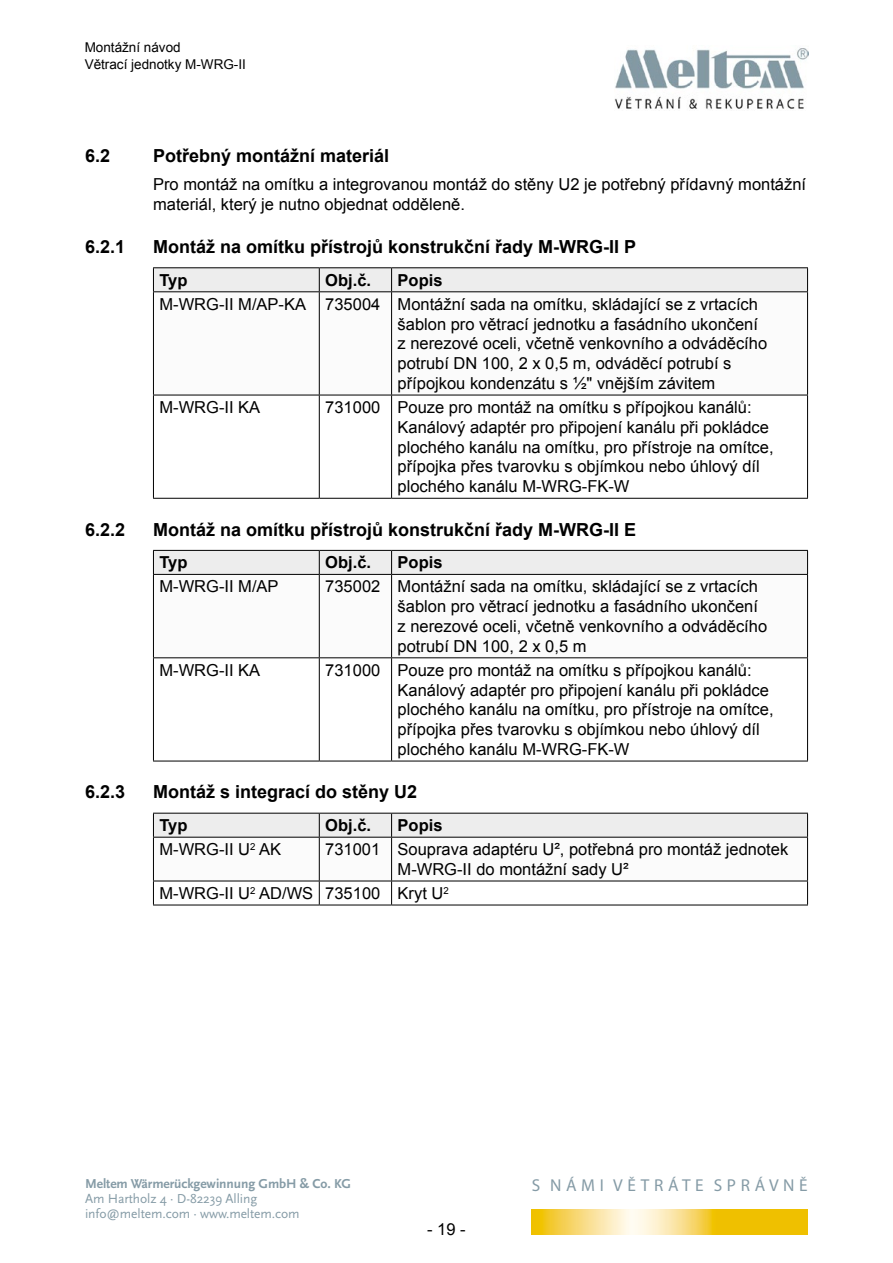
<style>
.page{position:relative;width:893px;height:1263px;background:#fff}
.page>*{position:absolute;margin:0;border:0;box-sizing:border-box;transform-origin:0 0}
.t1{font:700 18px "Arial";color:#000}
.t2{font:17.25px "Myriad Pro";letter-spacing:.27em;color:#859ba6}
.t3{font:16.5px/19.8px "Arial";color:#000}
.t4{font:700 16.5px "Arial";color:#000}
.t5{font:13.5px/15px "Scala Sans Pro";letter-spacing:-.005em;color:#859ba6}
.t6{font:13.5px/16.2px "Arial";color:#000}
.t7{font:700 13.5px "Scala Sans Pro";letter-spacing:-.005em;color:#859ba6}
</style>
<div class="page">
<svg style="left:531px;top:1209px;width:277px;height:25px;background:#f5d45a"></svg>
<img style="left:614px;top:48px;width:194px;height:61px">
<svg style="left:154px;top:292px;width:653px;height:103px"></svg>
<hr style="left:153px;top:267px;width:166px;height:1px;background:#000">
<hr style="left:319px;top:267px;width:73px;height:1px;background:#000">
<hr style="left:392px;top:267px;width:416px;height:1px;background:#000">
<hr style="left:153px;top:292px;width:1px;height:103px;background:#000">
<hr style="left:807px;top:292px;width:1px;height:103px;background:#000">
<hr style="left:153px;top:395px;width:1px;height:103px;background:#000">
<hr style="left:807px;top:395px;width:1px;height:103px;background:#000">
<hr style="left:153px;top:498px;width:166px;height:1px;background:#000">
<hr style="left:319px;top:498px;width:73px;height:1px;background:#000">
<hr style="left:392px;top:498px;width:416px;height:1px;background:#000">
<div style="left:153px;top:268px;width:655px;height:23px;background:#ededed"></div>
<hr style="left:153px;top:291px;width:166px;height:1px;background:#000">
<hr style="left:319px;top:291px;width:73px;height:1px;background:#000">
<hr style="left:319px;top:292px;width:1px;height:103px;background:#000">
<hr style="left:392px;top:291px;width:416px;height:1px;background:#000">
<hr style="left:391px;top:292px;width:1px;height:103px;background:#000">
<hr style="left:153px;top:395px;width:166px;height:1px;background:#000">
<hr style="left:319px;top:395px;width:73px;height:1px;background:#000">
<hr style="left:319px;top:395px;width:1px;height:103px;background:#000">
<hr style="left:392px;top:395px;width:416px;height:1px;background:#000">
<hr style="left:391px;top:395px;width:1px;height:103px;background:#000">
<hr style="left:153px;top:575px;width:1px;height:82px;background:#000">
<hr style="left:807px;top:575px;width:1px;height:82px;background:#000">
<hr style="left:153px;top:658px;width:1px;height:103px;background:#000">
<hr style="left:807px;top:658px;width:1px;height:103px;background:#000">
<hr style="left:153px;top:761px;width:166px;height:1px;background:#000">
<hr style="left:319px;top:761px;width:73px;height:1px;background:#000">
<hr style="left:392px;top:761px;width:416px;height:1px;background:#000">
<svg style="left:153px;top:550px;width:655px;height:24px;background:#e1e1e1"></svg>
<hr style="left:153px;top:574px;width:166px;height:1px;background:#000">
<hr style="left:319px;top:574px;width:73px;height:1px;background:#000">
<hr style="left:319px;top:575px;width:1px;height:82px;background:#000">
<hr style="left:392px;top:574px;width:416px;height:1px;background:#000">
<hr style="left:391px;top:575px;width:1px;height:82px;background:#000">
<hr style="left:153px;top:657px;width:166px;height:1px;background:#000">
<hr style="left:319px;top:657px;width:73px;height:1px;background:#000">
<hr style="left:319px;top:658px;width:1px;height:103px;background:#000">
<hr style="left:392px;top:657px;width:416px;height:1px;background:#000">
<hr style="left:391px;top:658px;width:1px;height:103px;background:#000">
<hr style="left:153px;top:905px;width:166px;height:1px;background:#000">
<hr style="left:319px;top:905px;width:73px;height:1px;background:#000">
<hr style="left:392px;top:905px;width:416px;height:1px;background:#000">
<svg style="left:153px;top:813px;width:655px;height:92px"></svg>
<p class="t6" style="left:85px;top:40px;width:163px">Montážní návod<br>Větrací jednotky M-WRG-II</p>
<p class="t1" style="left:85px;top:144px;width:27px">6.2</p>
<p class="t1" style="left:153px;top:144px;width:238px">Potřebný montážní materiál</p>
<p class="t3" style="left:153px;top:175px;width:654px">Pro montáž na omítku a integrovanou montáž do stěny U2 je potřebný přídavný montážní materiál, který je nutno objednat odděleně.</p>
<p class="t1" style="left:85px;top:235px;width:42px">6.2.1</p>
<p class="t1" style="left:153px;top:235px;width:485px">Montáž na omítku přístrojů konstrukční řady M-WRG-II P</p>
<p class="t4" style="left:159px;top:269px;width:30px">Typ</p>
<p class="t4" style="left:325px;top:269px;width:47px">Obj.č.</p>
<p class="t4" style="left:398px;top:269px;width:46px">Popis</p>
<p class="t3" style="left:398px;top:294px;width:371px;text-indent:-238px">M-WRG-II M/AP-KA 735004 Montážní sada na omítku, skládající se z vrtacích šablon pro větrací jednotku a fasádního ukončení z nerezové oceli, včetně venkovního a odváděcího potrubí DN 100, 2 x 0,5 m, odváděcí potrubí s přípojkou kondenzátu s ½" vnějším závitem</p>
<p class="t3" style="left:159px;top:397px;width:102px">M-WRG-II KA</p>
<p class="t3" style="left:398px;top:397px;width:378px;text-indent:-72px">731000 Pouze pro montáž na omítku s přípojkou kanálů:<br>Kanálový adaptér pro připojení kanálu při pokládce plochého kanálu na omítku, pro přístroje na omítce, přípojka přes tvarovku s objímkou nebo úhlový díl plochého kanálu M-WRG-FK-W</p>
<p class="t1" style="left:85px;top:517px;width:42px">6.2.2</p>
<p class="t1" style="left:153px;top:517px;width:485px">Montáž na omítku přístrojů konstrukční řady M-WRG-II E</p>
<p class="t4" style="left:159px;top:552px;width:30px">Typ</p>
<p class="t4" style="left:325px;top:552px;width:47px">Obj.č.</p>
<p class="t4" style="left:398px;top:552px;width:46px">Popis</p>
<p class="t3" style="left:159px;top:577px;width:121px">M-WRG-II M/AP</p>
<p class="t3" style="left:398px;top:577px;width:371px;text-indent:-72px">735002 Montážní sada na omítku, skládající se z vrtacích šablon pro větrací jednotku a fasádního ukončení z nerezové oceli, včetně venkovního a odváděcího potrubí DN 100, 2 x 0,5 m</p>
<p class="t3" style="left:159px;top:660px;width:102px">M-WRG-II KA</p>
<p class="t3" style="left:398px;top:660px;width:378px;text-indent:-72px">731000 Pouze pro montáž na omítku s přípojkou kanálů:<br>Kanálový adaptér pro připojení kanálu při pokládce plochého kanálu na omítku, pro přístroje na omítce, přípojka přes tvarovku s objímkou nebo úhlový díl plochého kanálu M-WRG-FK-W</p>
<p class="t1" style="left:85px;top:780px;width:42px">6.2.3</p>
<p class="t1" style="left:153px;top:780px;width:266px">Montáž s integrací do stěny U2</p>
<p class="t4" style="left:159px;top:814px;width:30px">Typ</p>
<p class="t4" style="left:325px;top:814px;width:47px">Obj.č.</p>
<p class="t4" style="left:398px;top:814px;width:46px">Popis</p>
<p class="t3" style="left:159px;top:840px;width:123px">M-WRG-II U<sup>2</sup> AK</p>
<p class="t3" style="left:398px;top:840px;width:392px;text-indent:-72px">731001 Souprava adaptéru U², potřebná pro montáž jednotek<br>M-WRG-II do montážní sady U²</p>
<p class="t3" style="left:159px;top:883px;width:291px">M-WRG-II U<sup>2</sup> AD/WS 735100 Kryt U<sup>2</sup></p>
<p class="t7" style="left:85px;top:1176px;width:267px">Meltem Wärmerückgewinnung GmbH &amp; Co. KG</p>
<p class="t5" style="left:85px;top:1191px;width:216px">Am Hartholz 4 · D-82239 Alling info@meltem.com · www.meltem.com</p>
<p class="t3" style="left:427px;top:1219px;width:40px">- 19 -</p>
<p class="t2" style="left:532px;top:1174px;width:278px">S NÁMI VĚTRÁTE SPRÁVNĚ</p>
</div>
